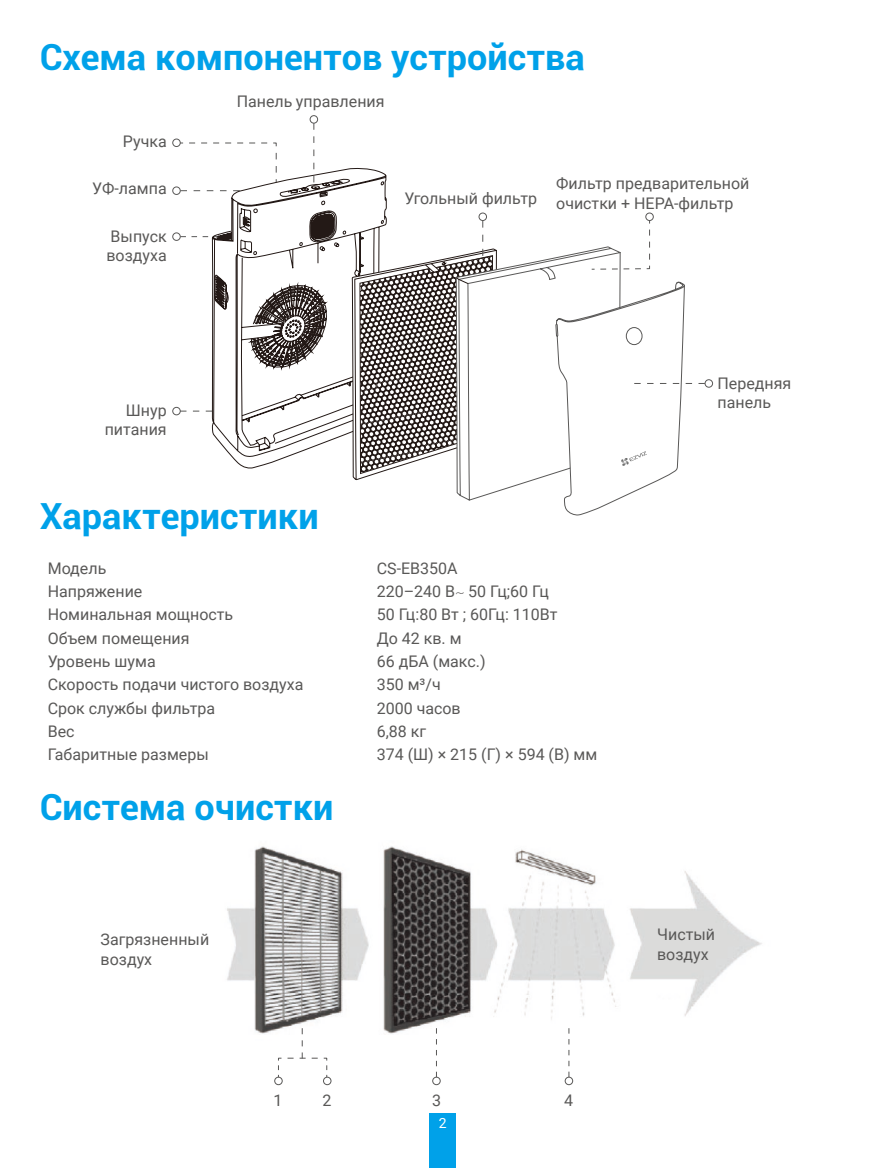
<style>
.page{position:relative;width:885px;height:1168px;background:#fff}
.page>*{position:absolute;margin:0;border:0;box-sizing:border-box;transform-origin:0 0}
.t1{font:700 36px "Roboto";color:#00a1e9}
.t2{font:16px/19.2px "Roboto";color:#595857}
.t3{font:14px "Roboto";color:#fff}
.s1{font-family:"Adobe Song Std";font-weight:300}
</style>
<div class="page">
<div style="left:429px;top:1113px;width:27px;height:55px;background:#00a1e9"></div>
<svg style="left:181px;top:142px;width:27px;height:2px"></svg>
<div style="left:172px;top:232px;width:9px;height:9px;border:1px solid #595857;border-radius:50%"></div>
<svg style="left:180px;top:236px;width:29px;height:1px"></svg>
<div style="left:172px;top:407px;width:9px;height:8px;border:1px solid #595857;border-radius:50%"></div>
<svg style="left:180px;top:411px;width:32px;height:1px"></svg>
<div style="left:172px;top:186px;width:9px;height:9px;border:1px solid #595857;border-radius:50%"></div>
<svg style="left:180px;top:190px;width:32px;height:1px"></svg>
<div style="left:172px;top:139px;width:9px;height:8px;border:1px solid #595857;border-radius:50%"></div>
<svg style="left:212px;top:115px;width:175px;height:354px"></svg>
<svg style="left:240px;top:281px;width:88px;height:93px"></svg>
<div style="left:704px;top:379px;width:9px;height:9px;border:1px solid #595857;border-radius:50%"></div>
<div style="left:645px;top:213px;width:8px;height:8px;border:1px solid #595857;border-radius:50%"></div>
<svg style="left:352px;top:220px;width:352px;height:296px"></svg>
<div style="left:478px;top:213px;width:9px;height:8px;border:1px solid #595857;border-radius:50%"></div>
<img style="left:227px;top:846px;width:535px;height:196px">
<svg style="left:436px;top:1028px;width:1px;height:49px"></svg>
<div style="left:432px;top:1077px;width:8px;height:8px;border:1px solid #595857;border-radius:50%"></div>
<svg style="left:568px;top:1028px;width:1px;height:49px"></svg>
<div style="left:564px;top:1077px;width:9px;height:8px;border:1px solid #595857;border-radius:50%"></div>
<div style="left:274px;top:1077px;width:9px;height:8px;border:1px solid #595857;border-radius:50%"></div>
<div style="left:323px;top:1077px;width:8px;height:8px;border:1px solid #595857;border-radius:50%"></div>
<svg style="left:277px;top:1028px;width:51px;height:50px"></svg>
<h1 class="t1" style="left:40px;top:32px;width:546px">Схема компонентов устройства</h1>
<p class="t2" style="left:237px;top:91px;width:149px">Панель управления</p>
<p class="t2" style="left:123px;top:131px;width:45px">Ручка</p>
<p class="t2" style="left:92px;top:178px;width:76px">УФ-лампа</p>
<p class="t2" style="left:106px;top:226px;width:62px">Выпуск воздуха</p>
<p class="t2" style="left:556px;top:173px;width:195px">Фильтр предварительной очистки + HEPA-фильтр</p>
<p class="t2" style="left:404px;top:188px;width:134px">Угольный фильтр</p>
<p class="t2" style="left:105px;top:400px;width:63px;text-align:right">Шнур питания</p>
<h1 class="t1" style="left:40px;top:490px;width:280px">Характеристики</h1>
<p class="t2" style="left:48px;top:558px;width:60px">Модель</p>
<p class="t2" style="left:377px;top:558px;width:82px">CS-EB350A</p>
<p class="t2" style="left:48px;top:581px;width:96px">Напряжение</p>
<p class="t2" style="left:377px;top:581px;width:174px">220–240 В<span class="s1">~</span> 50 Гц;60 Гц</p>
<p class="t2" style="left:48px;top:604px;width:187px">Номинальная мощность</p>
<p class="t2" style="left:377px;top:604px;width:182px">50 Гц:80 Вт ; 60Гц: 110Вт</p>
<p class="t2" style="left:48px;top:628px;width:143px">Объем помещения</p>
<p class="t2" style="left:376px;top:628px;width:86px">До 42 кв. м</p>
<p class="t2" style="left:48px;top:651px;width:109px">Уровень шума</p>
<p class="t2" style="left:376px;top:651px;width:110px">66 дБА (макс.)</p>
<p class="t2" style="left:48px;top:674px;width:257px">Скорость подачи чистого воздуха</p>
<p class="t2" style="left:376px;top:674px;width:65px">350 м³/ч</p>
<p class="t2" style="left:48px;top:698px;width:169px">Срок службы фильтра</p>
<p class="t2" style="left:376px;top:698px;width:85px">2000 часов</p>
<p class="t2" style="left:48px;top:721px;width:28px">Вес</p>
<p class="t2" style="left:376px;top:721px;width:51px">6,88 кг</p>
<p class="t2" style="left:48px;top:744px;width:163px">Габаритные размеры</p>
<p class="t2" style="left:376px;top:744px;width:222px">374 (Ш) × 215 (Г) × 594 (В) мм</p>
<h1 class="t1" style="left:40px;top:782px;width:295px">Система очистки</h1>
<p class="t2" style="left:101px;top:929px;width:110px">Загрязненный воздух</p>
<p class="t2" style="left:273px;top:1090px;width:10px">1</p>
<p class="t2" style="left:322px;top:1090px;width:10px">2</p>
<p class="t2" style="left:432px;top:1090px;width:10px">3</p>
<p class="t2" style="left:564px;top:1090px;width:10px">4</p>
<p class="t3" style="left:439px;top:1113px;width:9px">2</p>
<p class="t2" style="left:717px;top:373px;width:75px">Передняя панель</p>
<p class="t2" style="left:657px;top:924px;width:59px">Чистый воздух</p>
</div>
